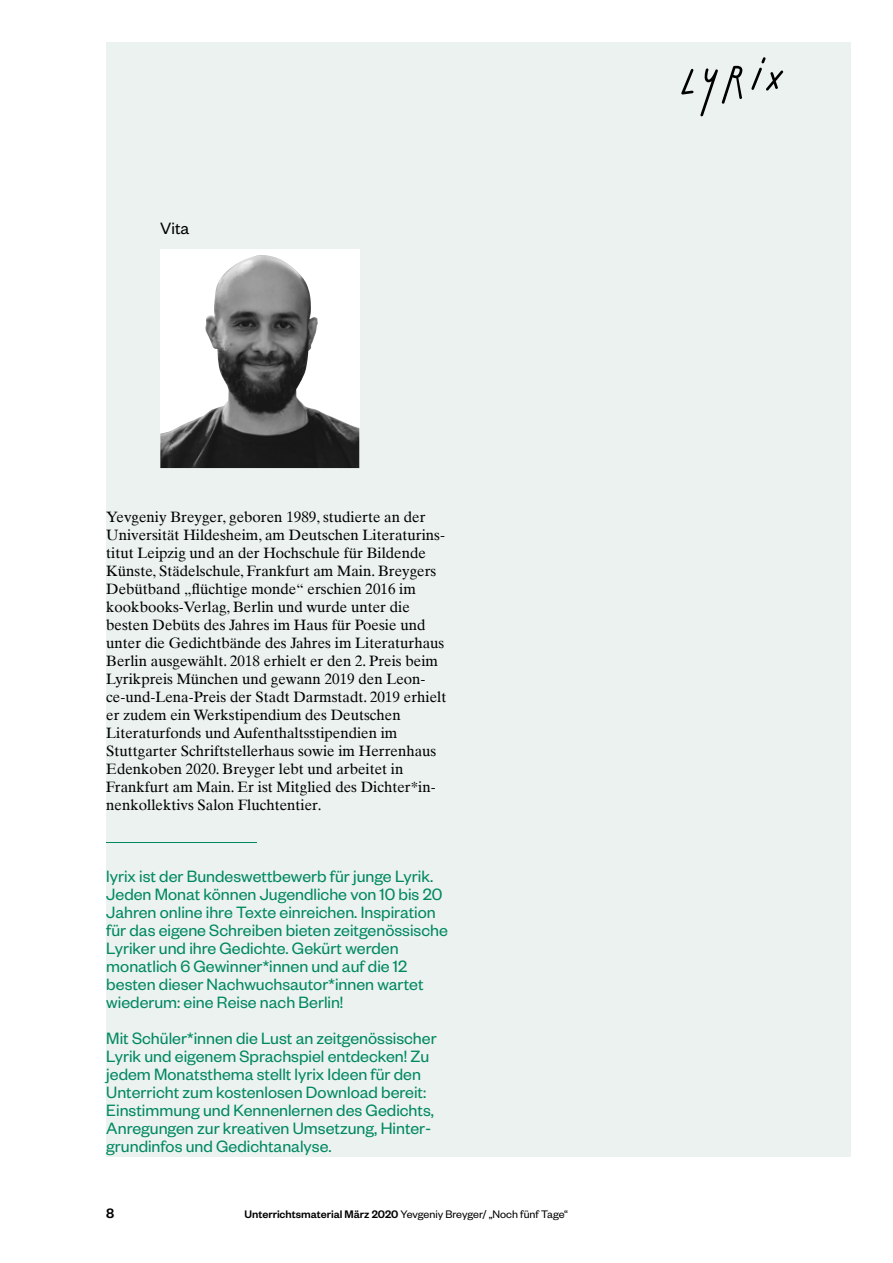
<style>
.page{position:relative;width:893px;height:1263px;background:#fff}
.page>*{position:absolute;margin:0;border:0;box-sizing:border-box;transform-origin:0 0}
.t1{font:18px/18px "Founders Grotesk";color:#008861}
.t2{font:18px "Founders Grotesk";color:#000}
.t3{font:15px/18px "Times Ten LT";color:#000}
.t4{font:500 15px "Founders Grotesk";color:#000}
.t5{font:15px "Times Ten";color:#008861;scale:10 1}
.t6{font:12px "Founders Grotesk";color:#000}
.s1{font-weight:500}
</style>
<div class="page">
<div style="left:106px;top:43px;width:744px;height:1114px;background:#ebf2ef"></div>
<svg style="left:681px;top:69px;width:13px;height:26px"></svg>
<svg style="left:700px;top:65px;width:43px;height:51px"></svg>
<svg style="left:751px;top:57px;width:32px;height:34px"></svg>
<div style="left:160px;top:250px;width:199px;height:218px;background:#fff"></div>
<img style="left:160px;top:255px;width:199px;height:213px">
<p class="t2" style="left:160px;top:217px;width:31px">Vita</p>
<p class="t3" style="left:106px;top:508px;width:342px">Yevgeniy Breyger, geboren 1989, studierte an der Universität Hildesheim, am Deutschen Literaturins&shy;titut Leipzig und an der Hochschule für Bildende Künste, Städelschule, Frankfurt am Main. Breygers Debütband „flüchtige monde“ erschien 2016 im kookbooks-Verlag, Berlin und wurde unter die besten Debüts des Jahres im Haus für Poesie und unter die Gedichtbände des Jahres im Literaturhaus Berlin ausgewählt. 2018 erhielt er den 2. Preis beim Lyrikpreis München und gewann 2019 den Leon&shy;ce-und-Lena-Preis der Stadt Darmstadt. 2019 erhielt er zudem ein Werkstipendium des Deutschen Literaturfonds und Aufenthaltsstipendien im Stuttgarter Schriftstellerhaus sowie im Herrenhaus Edenkoben 2020. Breyger lebt und arbeitet in Frankfurt am Main. Er ist Mitglied des Dichter*in&shy;nenkollektivs Salon Fluchtentier.</p>
<p class="t5" style="left:106px;top:832px;width:16px">—</p>
<p class="t1" style="left:106px;top:866px;width:343px">lyrix ist der Bundeswettbewerb für junge Lyrik.<br>Jeden Monat können Jugendliche von 10 bis 20<br>Jahren online ihre Texte einreichen. Inspiration für das eigene Schreiben bieten zeitgenössische Lyriker und ihre Gedichte. Gekürt werden monatlich 6 Gewinner*innen und auf die 12 besten dieser Nachwuchsautor*innen wartet wiederum: eine Reise nach Berlin!</p>
<p class="t1" style="left:106px;top:1028px;width:332px">Mit Schüler*innen die Lust an zeitgenössischer Lyrik und eigenem Sprachspiel entdecken! Zu jedem Monatsthema stellt lyrix Ideen für den Unterricht zum kostenlosen Download bereit:<br>Einstimmung und Kennenlernen des Gedichts, Anregungen zur kreativen Umsetzung, Hinter&shy;grundinfos und Gedichtanalyse.</p>
<p class="t4" style="left:106px;top:1204px;width:10px">8</p>
<p class="t6" style="left:244px;top:1207px;width:325px"><span class="s1">Unterrichtsmaterial März 2020</span> Yevgeniy Breyger/ „Noch fünf Tage“</p>
</div>
